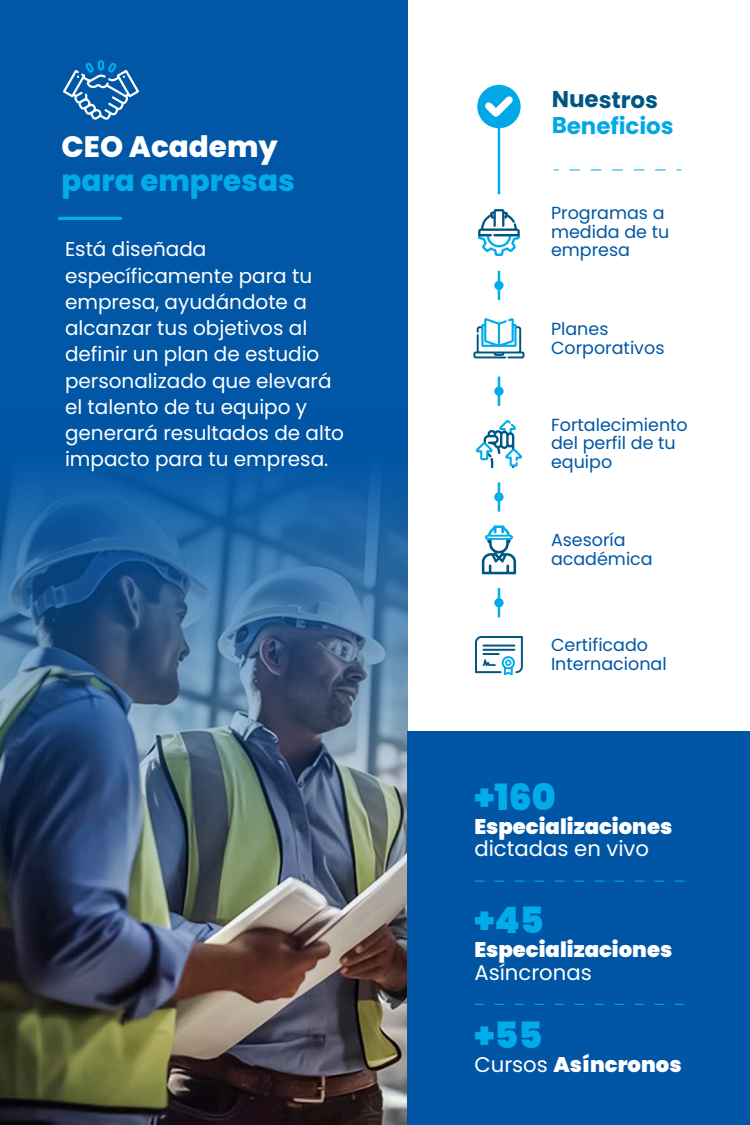
<style>
.page{position:relative;width:750px;height:1125px;background:#fff}
.page>*{position:absolute;margin:0;border:0;box-sizing:border-box;transform-origin:0 0}
.t1{font:900 36.25px "Poppins";color:#00ace9}
.t2{font:800 29.5px "Poppins";color:#00ace9}
.t3{font:800 29.5px "Poppins";color:#fff}
.t4{font:700 22.88px "Poppins";color:#00a9e5}
.t5{font:700 22.88px "Poppins";color:#005683}
.t6{font:900 21.12px "Poppins";color:#fff}
.t7{font:21.12px "Poppins";color:#fff}
.t8{font:20px/26.2px "Poppins";color:#fff}
.t9{font:17.5px/18.8px "Poppins";color:#0057a5}
.s1{font-weight:400}
</style>
<div class="page">
<img style="left:0;top:1100px;width:407px;height:25px">
<img style="left:0;top:0;width:407px;height:1100px">
<hr style="left:59px;top:217px;width:61px;height:3px;background:#00ace9">
<svg style="left:63px;top:60px;width:76px;height:60px;background:#2f77b7"></svg>
<svg style="left:569px;top:170px;width:97px;height:1px"></svg>
<div style="left:494px;top:281px;width:10px;height:9px;background:#00ace9;border-radius:50%"></div>
<div style="left:494px;top:387px;width:10px;height:9px;background:#00ace9;border-radius:50%"></div>
<svg style="left:494px;top:492px;width:10px;height:10px"></svg>
<div style="left:494px;top:598px;width:10px;height:9px;background:#00ace9;border-radius:50%"></div>
<div style="left:477px;top:85px;width:44px;height:43px;background:#00a9e5;border-radius:50%"></div>
<svg style="left:479px;top:90px;width:40px;height:33px"></svg>
<hr style="left:498px;top:124px;width:2px;height:569px;background:#00ace9">
<div style="left:461px;top:300px;width:76px;height:77px;background:#fff;border-radius:50%"></div>
<svg style="left:473px;top:318px;width:52px;height:40px"></svg>
<div style="left:461px;top:406px;width:76px;height:76px;background:#fff;border-radius:50%"></div>
<svg style="left:476px;top:420px;width:46px;height:48px"></svg>
<div style="left:461px;top:512px;width:76px;height:76px;background:#fff;border-radius:50%"></div>
<svg style="left:482px;top:525px;width:34px;height:49px"></svg>
<div style="left:461px;top:194px;width:76px;height:77px;background:#fff;border-radius:50%"></div>
<svg style="left:478px;top:209px;width:42px;height:47px"></svg>
<div style="left:461px;top:617px;width:76px;height:77px;background:#fff;border-radius:50%"></div>
<svg style="left:475px;top:636px;width:48px;height:39px"></svg>
<div style="left:408px;top:732px;width:342px;height:393px;background:#0056a4"></div>
<svg style="left:474px;top:1004px;width:211px;height:1px"></svg>
<svg style="left:474px;top:881px;width:211px;height:1px"></svg>
<h2 class="t3" style="left:62px;top:130px;width:218px">CEO Academy</h2>
<h2 class="t2" style="left:62px;top:164px;width:235px">para empresas</h2>
<p class="t8" style="left:65px;top:236px;width:281px">Está diseñada específicamente para tu empresa, ayudándote a alcanzar tus objetivos al definir un plan de estudio personalizado que elevará el talento de tu equipo y generará resultados de alto impacto para tu empresa.</p>
<p class="t5" style="left:552px;top:85px;width:108px;rotate:1deg">Nuestros</p>
<p class="t4" style="left:552px;top:112px;width:123px;rotate:1deg">Beneficios</p>
<p class="t9" style="left:551px;top:204px;width:120px">Programas a medida de tu empresa</p>
<p class="t9" style="left:551px;top:320px;width:115px">Planes<br>Corporativos</p>
<p class="t9" style="left:551px;top:415px;width:138px">Fortalecimiento del perfil de tu equipo</p>
<p class="t9" style="left:551px;top:530px;width:103px">Asesoría académica</p>
<p class="t9" style="left:551px;top:635px;width:117px">Certificado<br>Internacional</p>
<h1 class="t1" style="left:474px;top:776px;width:83px">+160</h1>
<p class="t6" style="left:474px;top:814px;width:199px">Especializaciones</p>
<p class="t7" style="left:474px;top:837px;width:176px">dictadas en vivo</p>
<h1 class="t1" style="left:474px;top:900px;width:71px">+45</h1>
<p class="t6" style="left:474px;top:937px;width:199px">Especializaciones</p>
<p class="t7" style="left:474px;top:960px;width:119px">Asíncronas</p>
<h1 class="t1" style="left:474px;top:1014px;width:69px">+55</h1>
<p class="t6" style="left:474px;top:1052px;width:209px"><span class="s1">Cursos</span> Asíncronos</p>
</div>
